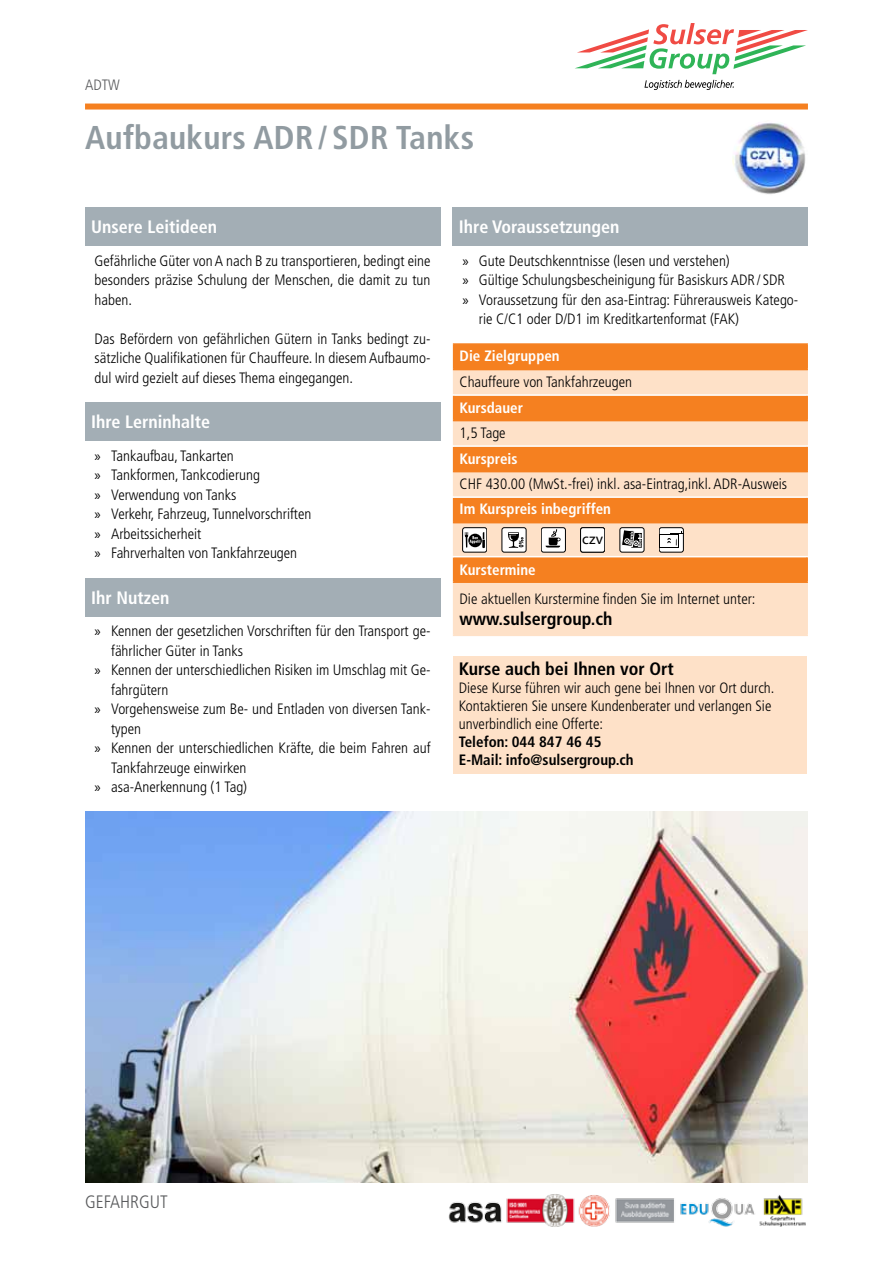
<style>
.page{position:relative;width:893px;height:1263px;background:#fff}
.page>*{position:absolute;margin:0;border:0;box-sizing:border-box;transform-origin:0 0}
.t1{font:700 condensed 33px "Frutiger";letter-spacing:.01em;color:#919ba1}
.t2{font:700 condensed 18px "Frutiger";color:#fff}
.t3{font:700 condensed 18px "Frutiger";color:#000}
.t4{font:300 condensed 18px "Frutiger";color:#58595b}
.t5{font:15.15px "Myriad Pro";color:#000}
.t6{font:300 condensed 15px/19.5px "Frutiger";color:#000;text-align:justify}
.t7{font:700 condensed 15px "Frutiger";color:#fff}
.t8{font:700 condensed 15px/18px "Frutiger";color:#000}
.t9{font:300 condensed 15px "Frutiger";color:#58595b}
.s1{font-family:"Myriad Pro";font-weight:400;font-stretch:normal}
</style>
<div class="page">
<div style="left:85px;top:104px;width:723px;height:6px;background:#f58020"></div>
<img style="left:448px;top:1194px;width:358px;height:33px">
<svg style="left:575px;top:23px;width:233px;height:51px"></svg>
<svg style="left:644px;top:80px;width:90px;height:10px"></svg>
<img style="left:732px;top:122px;width:74px;height:72px">
<img style="left:85px;top:812px;width:723px;height:370px">
<div style="left:454px;top:583px;width:352px;height:52px;background:#fee1c8"></div>
<svg style="left:454px;top:523px;width:352px;height:58px;background:#f7ad70"></svg>
<hr style="left:806px;top:370px;width:2px;height:24px;background:#fee1c8">
<hr style="left:806px;top:421px;width:2px;height:24px;background:#fee1c8">
<hr style="left:806px;top:472px;width:2px;height:24px;background:#fee1c8">
<hr style="left:453px;top:523px;width:1px;height:33px;background:#fee1c8">
<hr style="left:806px;top:523px;width:2px;height:33px;background:#fee1c8">
<hr style="left:453px;top:583px;width:1px;height:52px;background:#fee1c8">
<hr style="left:806px;top:583px;width:2px;height:52px;background:#fee1c8">
<hr style="left:453px;top:635px;width:355px;height:1px;background:#fee1c8">
<hr style="left:453px;top:343px;width:355px;height:2px;background:#f58020">
<hr style="left:806px;top:345px;width:2px;height:24px;background:#f58020">
<hr style="left:453px;top:369px;width:355px;height:1px;background:#f58020">
<hr style="left:806px;top:396px;width:2px;height:24px;background:#f58020">
<hr style="left:453px;top:420px;width:355px;height:1px;background:#f58020">
<hr style="left:806px;top:447px;width:2px;height:24px;background:#f58020">
<hr style="left:453px;top:471px;width:355px;height:1px;background:#f58020">
<svg style="left:453px;top:344px;width:354px;height:178px;background:#f8a968"></svg>
<hr style="left:453px;top:496px;width:355px;height:2px;background:#fff">
<hr style="left:806px;top:498px;width:2px;height:24px;background:#f58020">
<hr style="left:453px;top:522px;width:355px;height:1px;background:#f58020">
<svg style="left:453px;top:557px;width:1px;height:24px"></svg>
<hr style="left:453px;top:556px;width:355px;height:1px;background:#fff">
<hr style="left:806px;top:557px;width:2px;height:24px;background:#f58020">
<hr style="left:453px;top:581px;width:355px;height:2px;background:#f58020">
<div style="left:85px;top:207px;width:355px;height:39px;background:#a3aeb5"></div>
<div style="left:85px;top:402px;width:355px;height:39px;background:#a3aeb5"></div>
<div style="left:85px;top:578px;width:355px;height:38px;background:#a3aeb5"></div>
<div style="left:453px;top:207px;width:355px;height:39px;background:#a3aeb5"></div>
<div style="left:541px;top:528px;width:24px;height:24px;background:#fff;border-radius:2px"></div>
<div style="left:541px;top:527px;width:25px;height:25px;border:1px solid #000;border-radius:2px"></div>
<svg style="left:546px;top:529px;width:15px;height:18px"></svg>
<div style="left:502px;top:528px;width:24px;height:24px;background:#fff;border-radius:2px"></div>
<div style="left:502px;top:527px;width:24px;height:25px;border:1px solid #000;border-radius:2px"></div>
<svg style="left:508px;top:532px;width:15px;height:16px"></svg>
<div style="left:463px;top:528px;width:24px;height:24px;background:#fff;border-radius:2px"></div>
<div style="left:462px;top:527px;width:25px;height:25px;border:1px solid #000;border-radius:2px"></div>
<svg style="left:465px;top:532px;width:20px;height:16px"></svg>
<div style="left:581px;top:528px;width:24px;height:24px;background:#fff;border-radius:2px"></div>
<div style="left:580px;top:527px;width:25px;height:25px;border:1px solid #000;border-radius:2px"></div>
<div style="left:659px;top:528px;width:24px;height:24px;background:#fff;border-radius:2px"></div>
<svg style="left:670px;top:533px;width:12px;height:2px"></svg>
<svg style="left:671px;top:534px;width:12px;height:11px"></svg>
<div style="left:659px;top:527px;width:25px;height:25px;border:1px solid #000;border-radius:2px"></div>
<svg style="left:667px;top:538px;width:10px;height:8px"></svg>
<div style="left:620px;top:528px;width:24px;height:24px;background:#fff;border-radius:2px"></div>
<div style="left:620px;top:527px;width:24px;height:25px;border:1px solid #000;border-radius:2px"></div>
<svg style="left:631px;top:533px;width:11px;height:15px"></svg>
<svg style="left:621px;top:529px;width:20px;height:18px"></svg>
<div style="left:453px;top:656px;width:353px;height:117px;background:#fee1c8"></div>
<p class="t9" style="left:85px;top:76px;width:36px">ADTW</p>
<h1 class="t1" style="left:85px;top:118px;width:391px">Aufbaukurs ADR / SDR Tanks</h1>
<p class="t2" style="left:91px;top:216px;width:128px">Unsere Leitideen</p>
<p class="t6" style="left:95px;top:251px;width:337px">Gefährliche Güter von A nach B zu transportieren, bedingt eine besonders präzise Schulung der Menschen, die damit zu tun haben.</p>
<p class="t6" style="left:95px;top:329px;width:337px">Das Befördern von gefährlichen Gütern in Tanks bedingt zu&shy;sätzliche Qualifikationen für Chauffeure. In diesem Aufbaumo&shy;dul wird gezielt auf dieses Thema eingegangen.</p>
<p class="t2" style="left:91px;top:411px;width:121px">Ihre Lerninhalte</p>
<p class="t6" style="left:95px;top:446px;width:218px;text-align:left"><span class="s1">»</span> Tankaufbau, Tankarten<br><span class="s1">»</span> Tankformen, Tankcodierung<br><span class="s1">»</span> Verwendung von Tanks<br><span class="s1">»</span> Verkehr, Fahrzeug, Tunnelvorschriften <span class="s1">»</span> Arbeitssicherheit<br><span class="s1">»</span> Fahrverhalten von Tankfahrzeugen</p>
<p class="t2" style="left:91px;top:587px;width:80px">Ihr Nutzen</p>
<p class="t6" style="left:95px;top:621px;width:337px"><span class="s1">»</span> Kennen der gesetzlichen Vorschriften für den Transport ge-</p>
<p class="t6" style="left:111px;top:641px;width:133px">fährlicher Güter in Tanks</p>
<p class="t6" style="left:95px;top:660px;width:337px"><span class="s1">»</span> Kennen der unterschiedlichen Risiken im Umschlag mit Ge-</p>
<p class="t6" style="left:111px;top:680px;width:59px">fahrgütern</p>
<p class="t6" style="left:95px;top:699px;width:337px"><span class="s1">»</span> Vorgehensweise zum Be- und Entladen von diversen Tank-</p>
<p class="t6" style="left:111px;top:719px;width:31px">typen</p>
<p class="t6" style="left:95px;top:738px;width:337px"><span class="s1">»</span> Kennen der unterschiedlichen Kräfte, die beim Fahren auf</p>
<p class="t6" style="left:111px;top:758px;width:137px">Tankfahrzeuge einwirken</p>
<p class="t6" style="left:95px;top:777px;width:154px"><span class="s1">»</span> asa-Anerkennung (1 Tag)</p>
<p class="t2" style="left:459px;top:216px;width:162px">Ihre Voraussetzungen</p>
<p class="t6" style="left:462px;top:251px;width:269px"><span class="s1">»</span> Gute Deutschkenntnisse (lesen und verstehen)</p>
<p class="t6" style="left:462px;top:270px;width:324px"><span class="s1">»</span> Gültige Schulungsbescheinigung für Basiskurs ADR / SDR</p>
<p class="t6" style="left:462px;top:290px;width:337px"><span class="s1">»</span> Voraussetzung für den asa-Eintrag: Führerausweis Katego-</p>
<p class="t6" style="left:479px;top:309px;width:262px">rie C/C1 oder D/D1 im Kreditkartenformat (FAK)</p>
<p class="t7" style="left:460px;top:347px;width:102px">Die Zielgruppen</p>
<p class="t6" style="left:460px;top:372px;width:174px">Chauffeure von Tankfahrzeugen</p>
<p class="t7" style="left:460px;top:399px;width:65px">Kursdauer</p>
<p class="t6" style="left:460px;top:423px;width:48px">1,5 Tage</p>
<p class="t7" style="left:460px;top:450px;width:59px">Kurspreis</p>
<p class="t6" style="left:460px;top:474px;width:329px">CHF 430.00 (MwSt.-frei) inkl. asa-Eintrag,inkl. ADR-Ausweis</p>
<p class="t7" style="left:460px;top:500px;width:153px">Im Kurspreis inbegriffen</p>
<p class="t5" style="left:582px;top:529px;width:22px">czv</p>
<p class="t7" style="left:460px;top:561px;width:78px">Kurstermine</p>
<p class="t6" style="left:460px;top:589px;width:297px">Die aktuellen Kurstermine finden Sie im Internet unter:</p>
<p class="t3" style="left:460px;top:608px;width:154px">www.sulsergroup.ch</p>
<p class="t3" style="left:459px;top:658px;width:216px">Kurse auch bei Ihnen vor Ort</p>
<p class="t6" style="left:459px;top:679px;width:317px;line-height:18px;text-align:left">Diese Kurse führen wir auch gene bei Ihnen vor Ort durch.<br>Kontaktieren Sie unsere Kundenberater und verlangen Sie unverbindlich eine Offerte:</p>
<p class="t8" style="left:459px;top:733px;width:176px">Telefon: 044 847 46 45<br>E-Mail: info@sulsergroup.ch</p>
<p class="t4" style="left:85px;top:1192px;width:84px">GEFAHRGUT</p>
</div>
